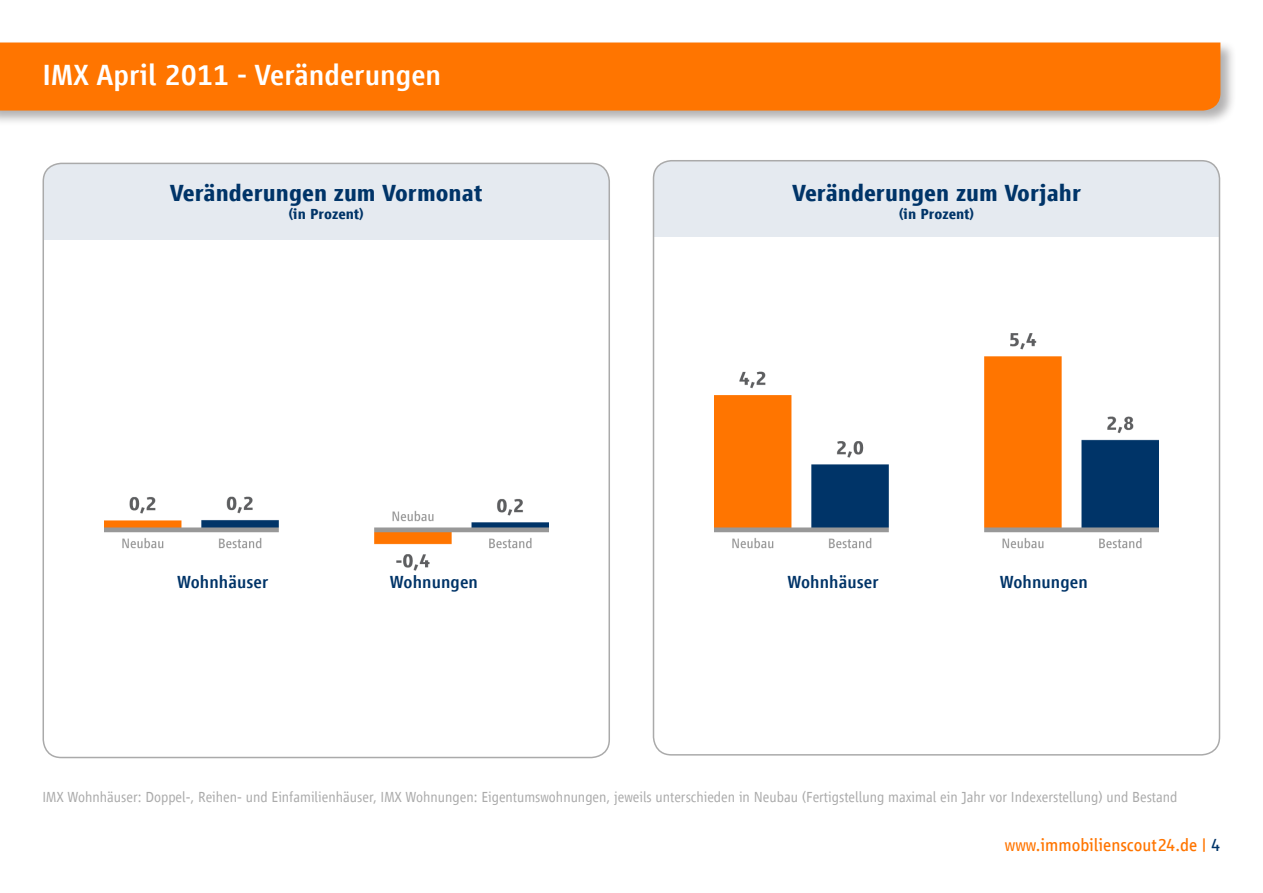
<style>
.page{position:relative;width:1263px;height:893px;background:#fff}
.page>*{position:absolute;margin:0;border:0;box-sizing:border-box;transform-origin:0 0}
.TitlePage{font:500 30px "Scout Vialog";color:#fff}
.t1{font:700 24px "Scout Vialog";color:#003468}
.t2{font:500 18px "Scout Vialog";letter-spacing:.005em;color:#003468}
.t3{font:18px "Scout Vialog";color:#ff7500}
.t4{font:300 15px "Scout Vialog";color:#aaa}
.t5{font:700 15px "Scout Vialog";color:#003468}
.s1{color:#003468}
</style>
<div class="page">
<div style="left:43px;top:163px;width:566px;height:77px;background:#e5eaf0"></div>
<div style="left:653px;top:161px;width:566px;height:76px;background:#e5eaf0"></div>
<img style="left:105px;top:496px;width:443px;height:75px">
<img style="left:715px;top:333px;width:443px;height:216px">
<div style="left:0;top:40px;width:1236px;height:87px;background:#231f20;opacity:.35"></div>
<div style="left:0;top:43px;width:1220px;height:68px;background:#ff7500"></div>
<p class="TitlePage" style="left:43px;top:59px;width:400px">IMX April 2011 - Veränderungen</p>
<p class="t1" style="left:170px;top:179px;width:314px">Veränderungen zum Vormonat</p>
<p class="t5" style="left:288px;top:205px;width:77px">(in Prozent)</p>
<p class="t1" style="left:792px;top:179px;width:291px">Veränderungen zum Vorjahr</p>
<p class="t5" style="left:899px;top:205px;width:77px">(in Prozent)</p>
<p class="t2" style="left:177px;top:572px;width:93px">Wohnhäuser</p>
<p class="t2" style="left:390px;top:572px;width:90px">Wohnungen</p>
<p class="t2" style="left:787px;top:572px;width:93px">Wohnhäuser</p>
<p class="t2" style="left:1000px;top:572px;width:90px">Wohnungen</p>
<p class="t4" style="left:43px;top:789px;width:1136px">IMX Wohnhäuser: Doppel-, Reihen- und Einfamilienhäuser, IMX Wohnungen: Eigentumswohnungen, jeweils unterschieden in Neubau (Fertigstellung maximal ein Jahr vor Indexerstellung) und Bestand</p>
<p class="t3" style="left:1005px;top:835px;width:217px">www.immobilienscout24.de | <span class="s1">4</span></p>
</div>
